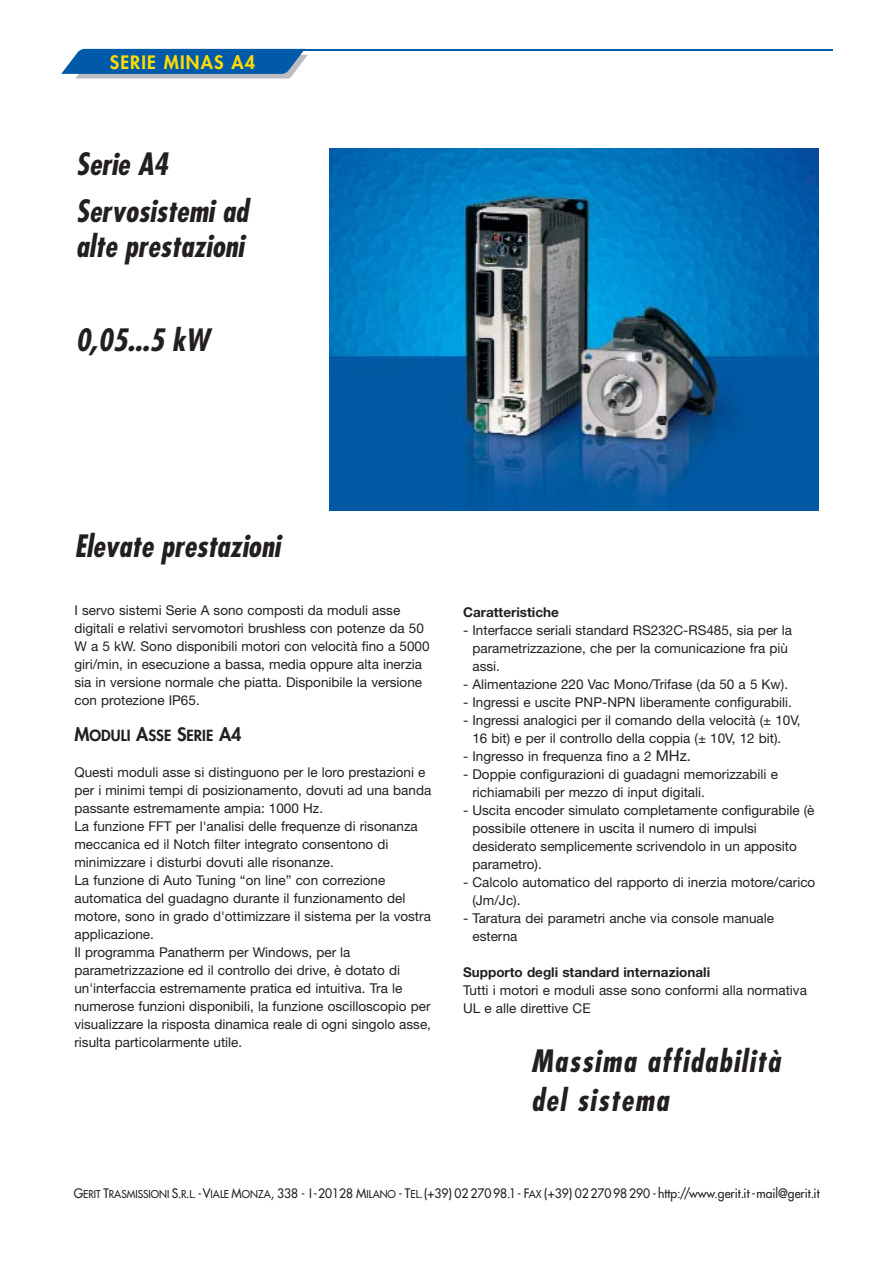
<style>
.page{position:relative;width:893px;height:1263px;background:#fff}
.page>*{position:absolute;margin:0;border:0;box-sizing:border-box;transform-origin:0 0}
.t1{font:italic 700 condensed 30px/47.2px "Futura";color:#231f20}
.t2{font:800 18px "Futura";letter-spacing:.065em;color:#fd0}
.t3{font:800 15px "Futura";color:#231f20}
.t4{font:13.5px/18px "Helvetica Neue";color:#231f20}
.t5{font:700 13.5px "Helvetica Neue";color:#231f20}
.t6{font:12.75px "Futura";color:#231f20;scale:.95 1}
.s1{font-size:18px}
.s2{font-size:15px}
.s3{font-size:10.65px}
</style>
<div class="page">
<svg style="left:61px;top:49px;width:247px;height:30px;background:#3478b5"></svg>
<hr style="left:297px;top:49px;width:535px;height:2px;background:#005aaa">
<img style="left:330px;top:149px;width:489px;height:361px">
<h2 class="t2" style="left:110px;top:54px;width:147px">SERIE MINAS A4</h2>
<h1 class="t1" style="left:76px;top:143px;width:179px">Serie A4<br>Servosistemi ad</h1>
<h1 class="t1" style="left:76px;top:225px;width:174px">alte prestazioni</h1>
<h1 class="t1" style="left:76px;top:319px;width:140px">0, 05...5 kW</h1>
<h1 class="t1" style="left:74px;top:525px;width:212px">Elevate prestazioni</h1>
<p class="t4" style="left:74px;top:603px;width:356px">I servo sistemi Serie A sono composti da moduli asse digitali e relativi servomotori brushless con potenze da 50<br>W a 5 kW. Sono disponibili motori con velocità fino a 5000 giri/min, in esecuzione a bassa, media oppure alta inerzia sia in versione normale che piatta. Disponibile la versione con protezione IP65.</p>
<p class="t3" style="left:74px;top:729px;width:169px"><span class="s1">M</span>ODULI <span class="s1">A</span>SSE <span class="s1">S</span>ERIE <span class="s1">A4</span></p>
<p class="t4" style="left:74px;top:765px;width:358px">Questi moduli asse si distinguono per le loro prestazioni e per i minimi tempi di posizionamento, dovuti ad una banda passante estremamente ampia: 1000 Hz.<br>La funzione FFT per l'analisi delle frequenze di risonanza meccanica ed il Notch filter integrato consentono di minimizzare i disturbi dovuti alle risonanze.<br>La funzione di Auto Tuning “on line” con correzione automatica del guadagno durante il funzionamento del motore, sono in grado d'ottimizzare il sistema per la vostra applicazione.<br>Il programma Panatherm per Windows, per la parametrizzazione ed il controllo dei drive, è dotato di un'interfaccia estremamente pratica ed intuitiva. Tra le numerose funzioni disponibili, la funzione oscilloscopio per visualizzare la risposta dinamica reale di ogni singolo asse, risulta particolarmente utile.</p>
<p class="t5" style="left:463px;top:607px;width:97px">Caratteristiche</p>
<p class="t4" style="left:472px;top:622px;width:321px;text-indent:-9px">- Interfacce seriali standard RS232C-RS485, sia per la parametrizzazione, che per la comunicazione fra più assi.</p>
<p class="t4" style="left:463px;top:676px;width:326px">- Alimentazione 220 Vac Mono/Trifase (da 50 a 5 Kw).</p>
<p class="t4" style="left:463px;top:694px;width:330px">- Ingressi e uscite PNP-NPN liberamente configurabili.</p>
<p class="t4" style="left:472px;top:712px;width:330px;text-indent:-9px">- Ingressi analogici per il comando della velocità (± 10V,<br>16 bit) e per il controllo della coppia (± 10V, 12 bit).</p>
<p class="t4" style="left:463px;top:748px;width:229px">- Ingresso in frequenza fino a 2 <span class="s2">MHz.</span></p>
<p class="t4" style="left:472px;top:766px;width:307px;text-indent:-9px">- Doppie configurazioni di guadagni memorizzabili e richiamabili per mezzo di input digitali.</p>
<p class="t4" style="left:472px;top:802px;width:343px;text-indent:-9px">- Uscita encoder simulato completamente configurabile (è possibile ottenere in uscita il numero di impulsi desiderato semplicemente scrivendolo in un apposito parametro).</p>
<p class="t4" style="left:472px;top:874px;width:344px;text-indent:-9px">- Calcolo automatico del rapporto di inerzia motore/carico (Jm/Jc).</p>
<p class="t4" style="left:472px;top:910px;width:303px;text-indent:-9px">- Taratura dei parametri anche via console manuale esterna</p>
<p class="t5" style="left:463px;top:967px;width:248px">Supporto degli standard internazionali</p>
<p class="t4" style="left:463px;top:982px;width:345px">Tutti i motori e moduli asse sono conformi alla normativa<br>UL e alle direttive CE</p>
<h1 class="t1" style="left:531px;top:1044px;width:255px;line-height:38.8px">Massima affidabilità del sistema</h1>
<p class="t6" style="left:74px;top:1187px;width:786px">G<span class="s3">ERIT</span> T<span class="s3">RASMISSIONI</span> S.<span class="s3">R</span>.<span class="s3">L</span>.- V<span class="s3">IALE</span> M<span class="s3">ONZA</span>, 338 - I -20128 M<span class="s3">ILANO</span> - T<span class="s3">EL</span>.(+39) 02270 98.1- F<span class="s3">AX</span> (+39) 0227098290 -http://www.gerit.it- mail@gerit.it</p>
</div>
